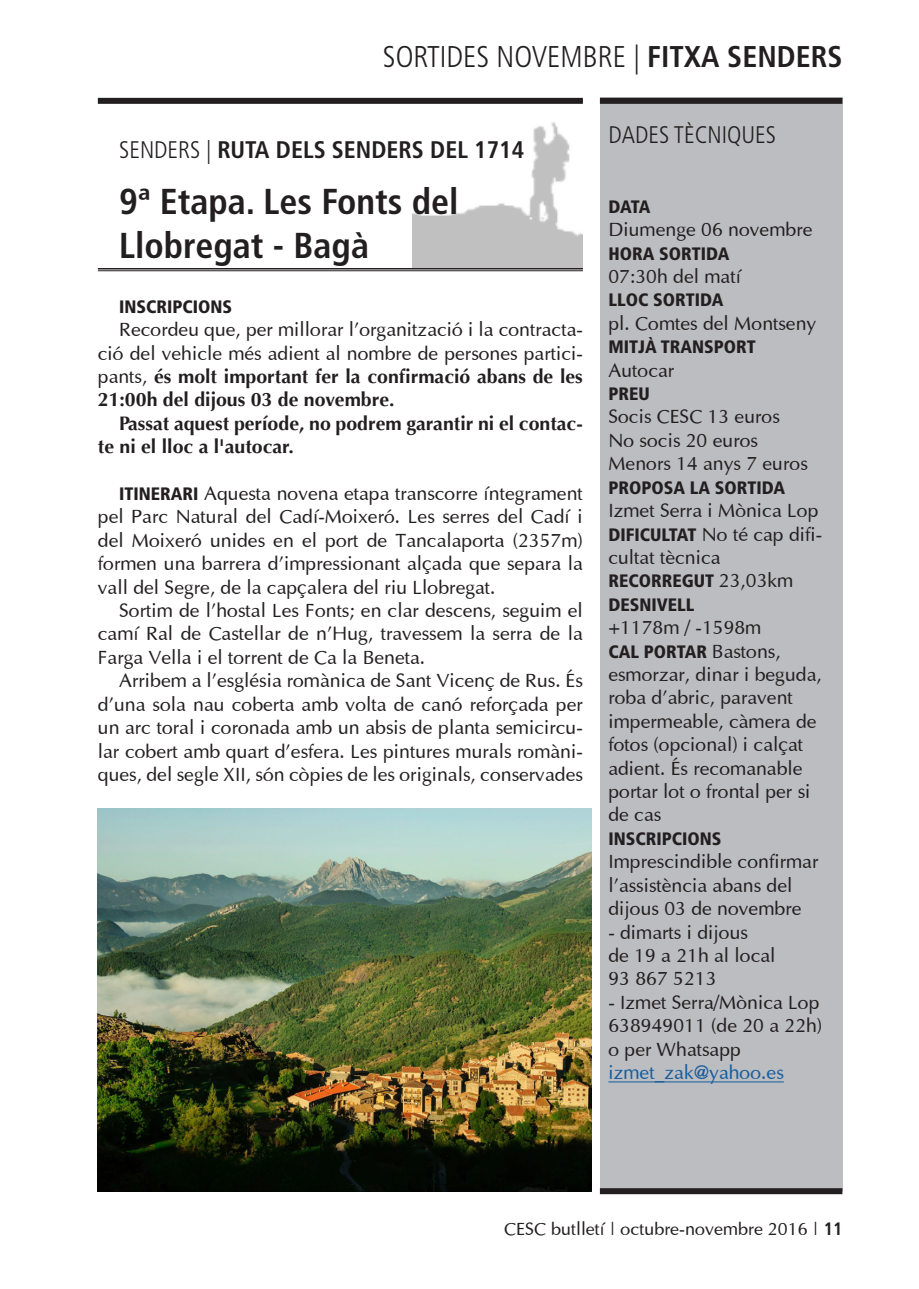
<style>
.page{position:relative;width:919px;height:1289px;background:#fff}
.page>*{position:absolute;margin:0;border:0;box-sizing:border-box;transform-origin:0 0}
.t1{font:700 condensed 36px/43.2px "Frutiger";color:#231f20}
.t2{font:300 condensed 30px "Frutiger";color:#231f20}
.t3{font:700 condensed 24px "Frutiger";color:#231f20}
.t4{font:300 condensed 24px "Frutiger";color:#231f20}
.t5{font:19.5px/23.4px "Optima";color:#231f20}
.t6{font:700 19.5px/23.4px "Optima";color:#231f20}
.t7{font:19.5px "Optima";color:#175d9e}
.t8{font:900 condensed 18px "Frutiger";color:#231f20}
.t9{font:18px "Optima";color:#231f20}
.s1{font-weight:700}
.s2{font-weight:300}
.s3{font-family:"Frutiger";font-weight:900;font-stretch:condensed;font-size:18px}
.s4{font-family:"Optima";font-weight:400;font-stretch:normal;font-size:19.5px}
.s5{font-family:"Frutiger";font-weight:700;font-stretch:condensed}
</style>
<div class="page">
<img style="left:412px;top:122px;width:171px;height:146px">
<div style="left:600px;top:98px;width:242px;height:1093px;background:#bcbdc0"></div>
<hr style="left:98px;top:270px;width:485px;height:1px;background:#231f20">
<hr style="left:98px;top:268px;width:485px;height:1px;background:#231f20">
<div style="left:98px;top:98px;width:485px;height:6px;background:#231f20"></div>
<div style="left:600px;top:1188px;width:242px;height:6px;background:#231f20"></div>
<div style="left:600px;top:98px;width:242px;height:6px;background:#231f20"></div>
<hr style="left:608px;top:1081px;width:175px;height:1px;background:#175d9e">
<img style="left:98px;top:808px;width:493px;height:383px">
<p class="t2" style="left:383px;top:39px;width:461px">SORTIDES NOVEMBRE | <span class="s1">FITXA SENDERS</span></p>
<p class="t3" style="left:119px;top:136px;width:406px"><span class="s2">SENDERS |</span> RUTA DELS SENDERS DEL 1714</p>
<p class="t1" style="left:119px;top:180px;width:341px">9ª Etapa. Les Fonts del<br>Llobregat - Bagà</p>
<p class="t8" style="left:119px;top:295px;width:115px">INSCRIPCIONS</p>
<p class="t5" style="left:98px;top:318px;width:486px;text-align:justify;text-indent:21px">Recordeu que, per millorar l'organització i la contracta&shy;ció del vehicle més adient al nombre de persones partici&shy;pants, <span class="s1">és molt important fer la confirmació abans de les 21:00h del dijous 03 de novembre.</span></p>
<p class="t6" style="left:98px;top:411px;width:486px;text-indent:21px">Passat aquest període, no podrem garantir ni el contac&shy;te ni el lloc a l'autocar.</p>
<p class="t5" style="left:98px;top:481px;width:486px;text-align:justify;text-indent:21px"><span class="s3">ITINERARI</span> Aquesta novena etapa transcorre íntegrament pel Parc Natural del Cadí-Moixeró. Les serres del Cadí i del Moixeró unides en el port de Tancalaporta (2357m) formen una barrera d'impressionant alçada que separa la vall del Segre, de la capçalera del riu Llobregat.</p>
<p class="t5" style="left:98px;top:598px;width:486px;text-align:justify;text-indent:21px">Sortim de l'hostal Les Fonts; en clar descens, seguim el camí Ral de Castellar de n'Hug, travessem la serra de la Farga Vella i el torrent de Ca la Beneta.</p>
<p class="t5" style="left:98px;top:669px;width:486px;text-align:justify;text-indent:21px">Arribem a l'església romànica de Sant Vicenç de Rus. És d'una sola nau coberta amb volta de canó reforçada per un arc toral i coronada amb un absis de planta semicircu&shy;lar cobert amb quart d'esfera. Les pintures murals romàni&shy;ques, del segle XII, són còpies de les originals, conservades</p>
<p class="t4" style="left:608px;top:121px;width:169px">DADES TÈCNIQUES</p>
<p class="t8" style="left:608px;top:196px;width:44px">DATA</p>
<p class="t5" style="left:608px;top:218px;width:205px">Diumenge 06 novembre</p>
<p class="t8" style="left:608px;top:242px;width:123px">HORA SORTIDA</p>
<p class="t5" style="left:608px;top:265px;width:134px">07:30h del matí</p>
<p class="t8" style="left:608px;top:289px;width:117px">LLOC SORTIDA</p>
<p class="t5" style="left:608px;top:311px;width:209px">pl. Comtes del Montseny</p>
<p class="t8" style="left:608px;top:336px;width:149px">MITJÀ TRANSPORT</p>
<p class="t5" style="left:608px;top:358px;width:67px">Autocar</p>
<p class="t8" style="left:608px;top:383px;width:43px">PREU</p>
<p class="t5" style="left:608px;top:405px;width:173px">Socis CESC 13 euros</p>
<p class="t5" style="left:608px;top:428px;width:151px">No socis 20 euros</p>
<p class="t5" style="left:608px;top:452px;width:201px">Menors 14 anys 7 euros</p>
<p class="t8" style="left:608px;top:476px;width:178px">PROPOSA LA SORTIDA</p>
<p class="t5" style="left:608px;top:499px;width:212px">Izmet Serra i Mònica Lop</p>
<p class="t5" style="left:608px;top:522px;width:215px"><span class="s3">DIFICULTAT</span> No té cap difi&shy;cultat tècnica</p>
<p class="t8" style="left:608px;top:570px;width:186px">RECORREGUT <span class="s4">23,03km</span></p>
<p class="t8" style="left:608px;top:593px;width:88px">DESNIVELL</p>
<p class="t5" style="left:608px;top:616px;width:154px">+1178m / -1598m</p>
<p class="t8" style="left:608px;top:640px;width:174px">CAL PORTAR <span class="s4">Bastons,</span></p>
<p class="t5" style="left:608px;top:662px;width:215px">esmorzar, dinar i beguda, roba d'abric, paravent impermeable, càmera de fotos (opcional) i calçat adient. És recomanable portar lot o frontal per si de cas</p>
<p class="t8" style="left:608px;top:827px;width:115px">INSCRIPCIONS</p>
<p class="t5" style="left:608px;top:850px;width:211px">Imprescindible confirmar l'assistència abans del dijous 03 de novembre</p>
<p class="t5" style="left:608px;top:920px;width:141px">- dimarts i dijous</p>
<p class="t5" style="left:608px;top:943px;width:169px">de 19 a 21h al local</p>
<p class="t5" style="left:608px;top:967px;width:110px">93 867 5213</p>
<p class="t5" style="left:608px;top:990px;width:213px">- Izmet Serra/Mònica Lop</p>
<p class="t5" style="left:608px;top:1013px;width:215px">638949011 (de 20 a 22h) o per Whatsapp</p>
<p class="t7" style="left:608px;top:1060px;width:177px">izmet_zak@yahoo.es</p>
<p class="t9" style="left:504px;top:1217px;width:339px">CESC butlletí | octubre-novembre 2016 | <span class="s5">11</span></p>
</div>
